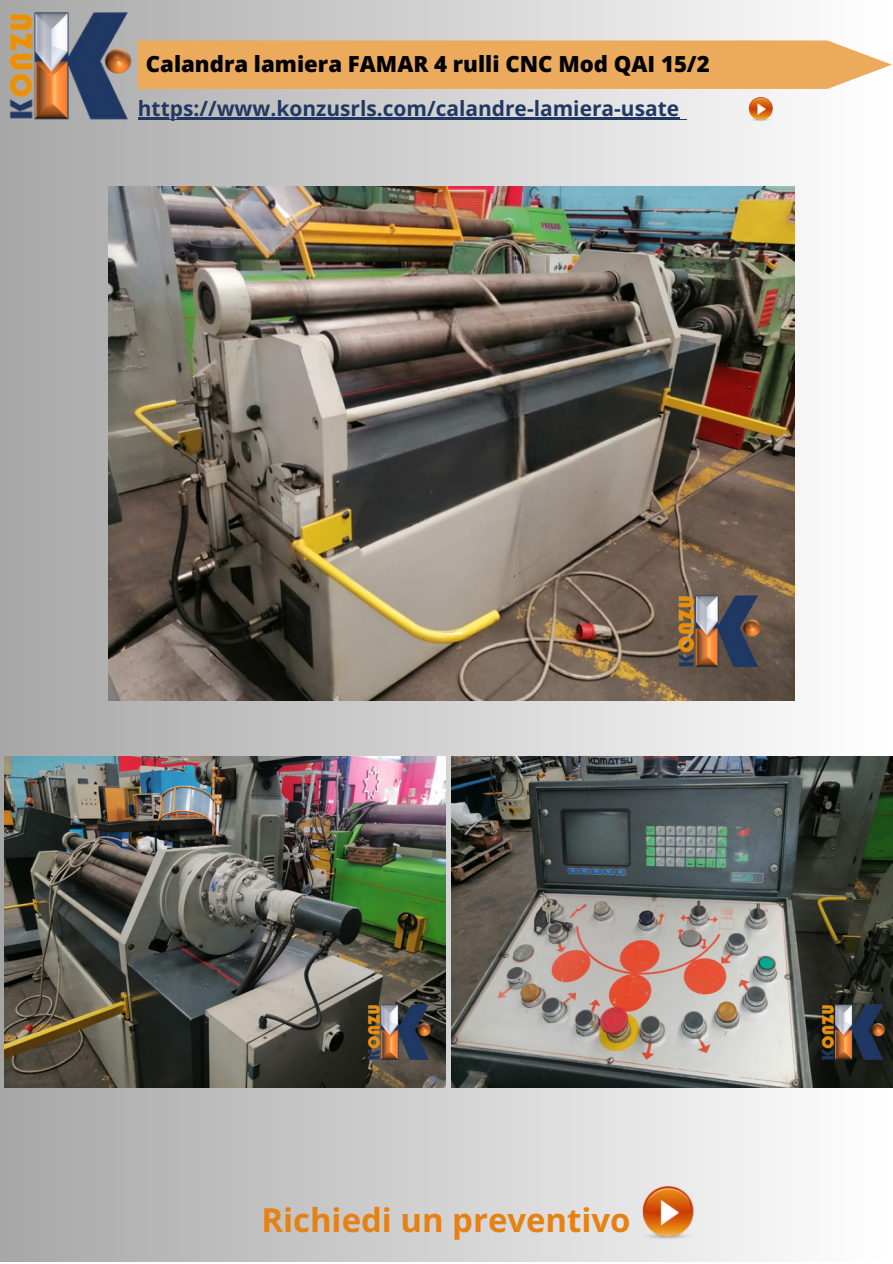
<style>
.page{position:relative;width:893px;height:1264px;background:#fff}
.page>*{position:absolute;margin:0;border:0;box-sizing:border-box;transform-origin:0 0}
.t1{font:700 32.85px "Open Sans";color:#e58115}
.t2{font:800 22.2px "Open Sans";color:#000}
.t3{font:700 21px "Open Sans";color:#213863}
</style>
<div class="page">
<div style="left:0;top:0;width:881px;height:1261px;background:linear-gradient(to right,#a6a6a6,#fdfdfd)"></div>
<img style="left:641px;top:1186px;width:54px;height:54px">
<img style="left:0;top:0;width:138px;height:130px">
<svg style="left:138px;top:40px;width:753px;height:49px;background:#ebad63"></svg>
<img style="left:748px;top:97px;width:25px;height:25px">
<hr style="left:138px;top:119px;width:548px;height:1px;background:#213863">
<hr style="left:138px;top:117px;width:541px;height:1px;background:#213863">
<img style="left:74px;top:701px;width:90px;height:6px">
<img style="left:451px;top:756px;width:441px;height:331px">
<img style="left:108px;top:186px;width:686px;height:514px">
<img style="left:672px;top:587px;width:93px;height:88px">
<img style="left:5px;top:756px;width:441px;height:331px">
<img style="left:364px;top:998px;width:70px;height:67px">
<img style="left:817px;top:998px;width:71px;height:67px">
<p class="t2" style="left:146px;top:48px;width:565px">Calandra lamiera FAMAR 4 rulli CNC Mod QAI 15/2</p>
<p class="t3" style="left:138px;top:94px;width:542px">https://www.konzusrls.com/calandre-lamiera-usate</p>
<p class="t1" style="left:261px;top:1196px;width:371px">Richiedi un preventivo</p>
</div>
